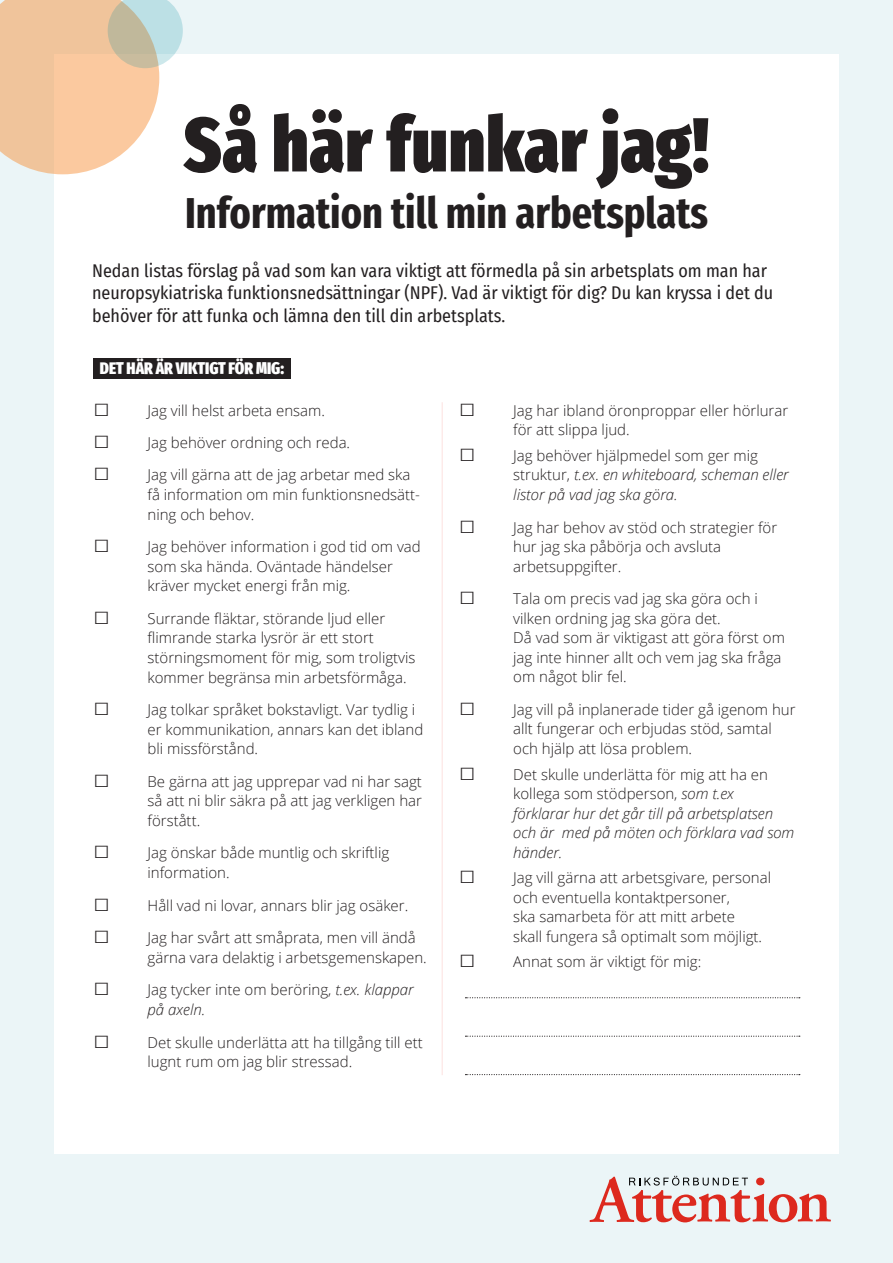
<style>
.page{position:relative;width:893px;height:1263px;background:#ebf5f7}
.page>*{position:absolute;margin:0;border:0;box-sizing:border-box;transform-origin:0 0}
.t1{font:900 extra-condensed 76.5px "Fira Sans";letter-spacing:.01em;color:#231f20}
.t2{font:700 extra-condensed 43.5px "Fira Sans";color:#231f20}
.t3{font:18px/22.5px "Fira Sans Condensed";color:#231f20}
.t4{font:900 extra-condensed 16.5px "Fira Sans";color:#fff}
.t5{font:300 15px/19.6px "Open Sans";color:#231f20}
.t6{font:italic 300 15px/19.5px "Open Sans";color:#231f20}
.s1{font-family:"Times New Roman";font-weight:400;font-size:27px}
.s2{font-style:italic}
.s3{font-family:"Times New Roman";font-weight:400;font-style:normal;font-size:27px}
.s4{font-style:normal}
</style>
<div class="page">
<div style="left:54px;top:54px;width:785px;height:1099px;background:#fff"></div>
<svg style="left:590px;top:1176px;width:241px;height:46px"></svg>
<svg style="left:465px;top:997px;width:335px;height:1px"></svg>
<hr style="left:441px;top:402px;width:2px;height:673px;background:#ee2e22">
<svg style="left:465px;top:1036px;width:335px;height:1px"></svg>
<svg style="left:465px;top:1074px;width:335px;height:1px"></svg>
<div style="left:94px;top:358px;width:197px;height:21px;background:#231f20"></div>
<svg style="left:0;top:0;width:183px;height:174px"></svg>
<p class="t1" style="left:184px;top:77px;width:527px">Så här funkar jag!</p>
<p class="t2" style="left:185px;top:177px;width:524px">Information till min arbetsplats</p>
<p class="t3" style="left:92px;top:259px;width:683px">Nedan listas förslag på vad som kan vara viktigt att förmedla på sin arbetsplats om man har neuropsykiatriska funktionsnedsättningar (NPF). Vad är viktigt för dig? Du kan kryssa i det du behöver för att funka och lämna den till din arbetsplats.</p>
<p class="t4" style="left:100px;top:354px;width:186px">DET HÄR ÄR VIKTIGT FÖR MIG:</p>
<p class="t5" style="left:94px;top:400px;width:233px"><span class="s1">□</span> Jag vill helst arbeta ensam.</p>
<p class="t5" style="left:94px;top:432px;width:258px"><span class="s1">□</span> Jag behöver ordning och reda.</p>
<p class="t5" style="left:148px;top:465px;width:274px;text-indent:-54px"><span class="s1">□</span> Jag vill gärna att de jag arbetar med ska få information om min funktionsnedsätt&shy;ning och behov.</p>
<p class="t5" style="left:148px;top:536px;width:275px;text-indent:-54px"><span class="s1">□</span> Jag behöver information i god tid om vad som ska hända. Oväntade händelser kräver mycket energi från mig.</p>
<p class="t5" style="left:148px;top:608px;width:269px;text-indent:-54px"><span class="s1">□</span> Surrande fläktar, störande ljud eller flimrande starka lysrör är ett stort störningsmoment för mig, som troligtvis kommer begränsa min arbetsförmåga.</p>
<p class="t5" style="left:148px;top:699px;width:277px;text-indent:-54px"><span class="s1">□</span> Jag tolkar språket bokstavligt. Var tydlig i er kommunikation, annars kan det ibland bli missförstånd.</p>
<p class="t5" style="left:148px;top:771px;width:276px;text-align:justify;text-indent:-54px"><span class="s1">□</span> Be gärna att jag upprepar vad ni har sagt så att ni blir säkra på att jag verkligen har förstått.</p>
<p class="t5" style="left:148px;top:843px;width:243px;text-indent:-54px"><span class="s1">□</span> Jag önskar både muntlig och skriftlig information.</p>
<p class="t5" style="left:94px;top:895px;width:316px"><span class="s1">□</span> Håll vad ni lovar, annars blir jag osäker.</p>
<p class="t5" style="left:148px;top:927px;width:281px;text-indent:-54px"><span class="s1">□</span> Jag har svårt att småprata, men vill ändå gärna vara delaktig i arbetsgemenskapen.</p>
<p class="t5" style="left:148px;top:979px;width:268px;text-indent:-54px"><span class="s1">□</span> Jag tycker inte om beröring, <span class="s2">t.ex. klappar på axeln.</span></p>
<p class="t5" style="left:148px;top:1032px;width:277px;text-indent:-54px"><span class="s1">□</span> Det skulle underlätta att ha tillgång till ett lugnt rum om jag blir stressad.</p>
<p class="t5" style="left:513px;top:400px;width:276px;text-indent:-54px"><span class="s1">□</span> Jag har ibland öronproppar eller hörlurar för att slippa ljud.</p>
<p class="t6" style="left:513px;top:445px;width:277px;text-indent:-54px"><span class="s3">□</span> <span class="s4">Jag behöver hjälpmedel som ger mig struktur,</span> t.ex. en whiteboard, scheman eller listor på vad jag ska göra.</p>
<p class="t5" style="left:513px;top:517px;width:265px;text-indent:-54px"><span class="s1">□</span> Jag har behov av stöd och strategier för hur jag ska påbörja och avsluta arbetsuppgifter.</p>
<p class="t5" style="left:513px;top:589px;width:273px;text-indent:-54px"><span class="s1">□</span> Tala om precis vad jag ska göra och i vilken ordning jag ska göra det.<br>Då vad som är viktigast att göra först om jag inte hinner allt och vem jag ska fråga om något blir fel.</p>
<p class="t5" style="left:513px;top:699px;width:284px;text-indent:-54px"><span class="s1">□</span> Jag vill på inplanerade tider gå igenom hur allt fungerar och erbjudas stöd, samtal och hjälp att lösa problem.</p>
<p class="t6" style="left:513px;top:764px;width:283px;text-indent:-54px"><span class="s3">□</span> <span class="s4">Det skulle underlätta för mig att ha en kollega som stödperson,</span> som t.ex<br>förklarar hur det går till på arbetsplatsen och är med på möten och förklara vad som händer.</p>
<p class="t5" style="left:513px;top:867px;width:259px;text-indent:-54px"><span class="s1">□</span> Jag vill gärna att arbetsgivare, personal och eventuella kontaktpersoner,<br>ska samarbeta för att mitt arbete<br>skall fungera så optimalt som möjligt.</p>
<p class="t5" style="left:459px;top:951px;width:243px"><span class="s1">□</span> Annat som är viktigt för mig:</p>
</div>
